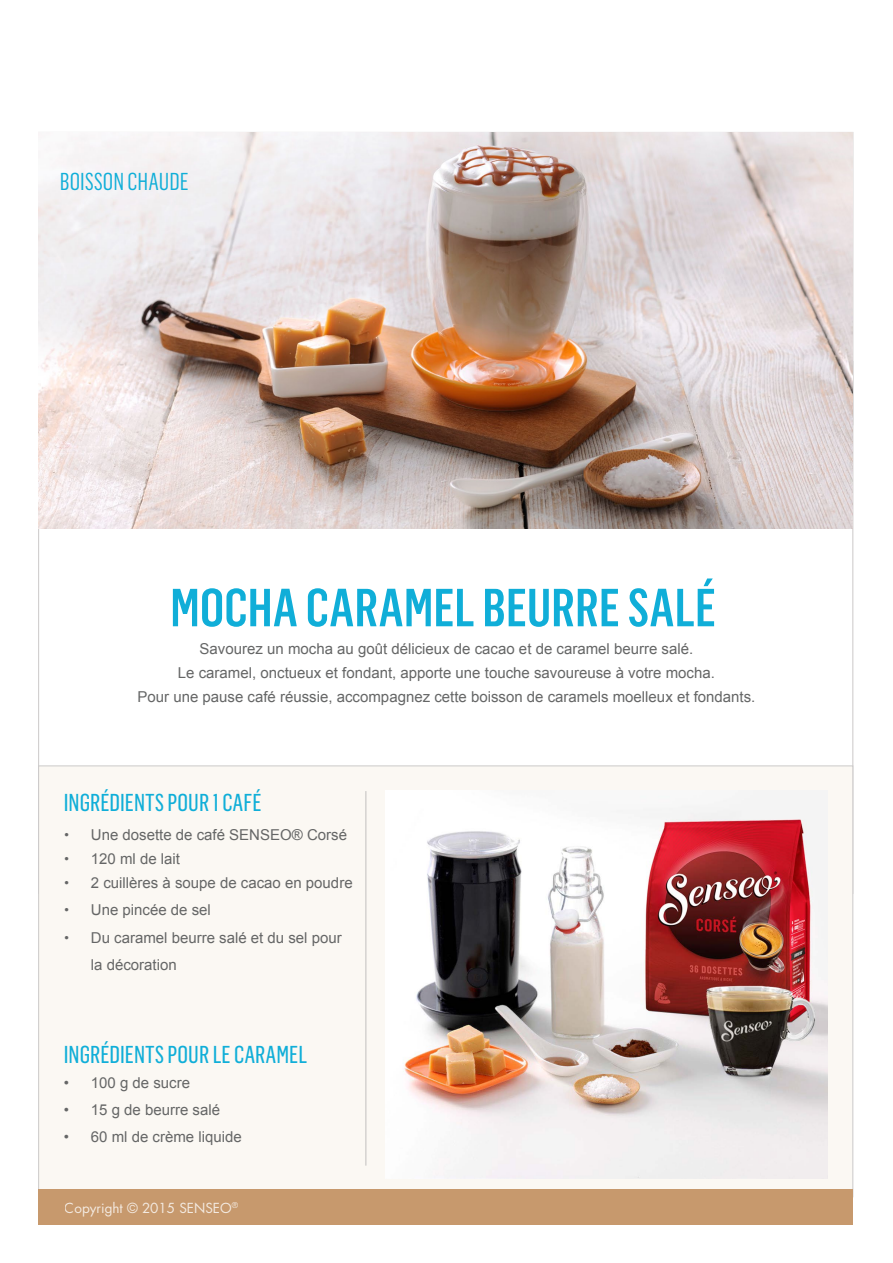
<style>
.page{position:relative;width:893px;height:1263px;background:#fff}
.page>*{position:absolute;margin:0;border:0;box-sizing:border-box;transform-origin:0 0}
.t1{font:500 52.5px "Flama Condensed";color:#10aed8}
.t2{font:24px "Flama Condensed Basic";color:#10aed8}
.t3{font:24px "Flama Condensed";color:#10aed8}
.t4{font:15px/24px "Arial";color:#656666;text-align:center}
.t5{font:13.5px "Futura Std";color:#fff}
.s1{font-family:"Halis R"}
</style>
<div class="page">
<div style="left:38px;top:765px;width:815px;height:432px;background:#fbf8f3;border:1px solid #cbc9c9"></div>
<img style="left:38px;top:132px;width:814px;height:396px">
<div style="left:38px;top:1189px;width:815px;height:36px;background:#c7996d"></div>
<hr style="left:366px;top:791px;width:1px;height:374px;background:#c1bfbe">
<img style="left:386px;top:791px;width:441px;height:388px">
<p class="t3" style="left:60px;top:167px;width:130px">BOISSON CHAUDE</p>
<p class="t1" style="left:170px;top:574px;width:547px">MOCHA CARAMEL BEURRE SALÉ</p>
<p class="t4" style="left:137px;top:637px;width:619px">Savourez un mocha au goût délicieux de cacao et de caramel beurre salé.<br>Le caramel, onctueux et fondant, apporte une touche savoureuse à votre mocha.<br>Pour une pause café réussie, accompagnez cette boisson de caramels moelleux et fondants.</p>
<p class="t2" style="left:64px;top:787px;width:199px">INGRÉDIENTS POUR 1 CAFÉ</p>
<p class="t4" style="left:64px;top:822px;width:285px"><span class="s1">•</span> Une dosette de café SENSEO® Corsé</p>
<p class="t4" style="left:64px;top:870px;width:290px"><span class="s1">•</span> 2 cuillères à soupe de cacao en poudre</p>
<p class="t4" style="left:64px;top:897px;width:149px"><span class="s1">•</span> Une pincée de sel</p>
<p class="t4" style="left:64px;top:846px;width:118px"><span class="s1">•</span> 120 ml de lait</p>
<p class="t4" style="left:91px;top:925px;width:252px;line-height:26.7px;text-align:left;text-indent:-27px"><span class="s1">•</span> Du caramel beurre salé et du sel pour la décoration</p>
<p class="t2" style="left:64px;top:1039px;width:245px">INGRÉDIENTS POUR LE CARAMEL</p>
<p class="t4" style="left:64px;top:1070px;width:128px">• 100 g de sucre</p>
<p class="t4" style="left:64px;top:1097px;width:158px">• 15 g de beurre salé</p>
<p class="t4" style="left:64px;top:1124px;width:179px">• 60 ml de crème liquide</p>
<p class="t5" style="left:65px;top:1199px;width:175px">Copyright © 2015 SENSEO<sup>®</sup></p>
</div>
